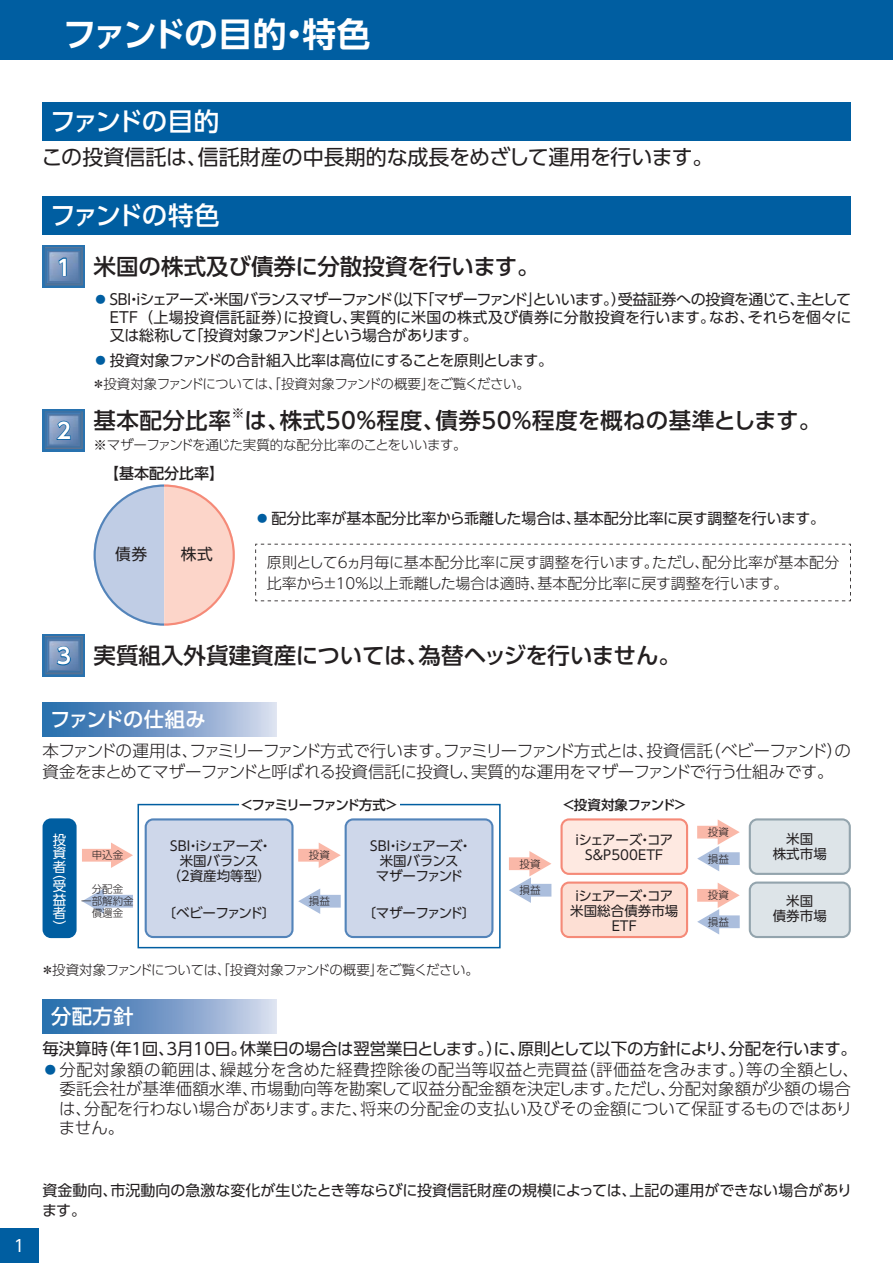
<style>
.page{position:relative;width:893px;height:1263px;background:#fff}
.page>*{position:absolute;margin:0;border:0;box-sizing:border-box;transform-origin:0 0}
.t1{font:33.75px "UD Shin Go Pro De Bold 90 pv RKSJ H";letter-spacing:-.04em;color:#fff}
.t2{font:25.5px "UD Shin Go Pro Medium 90 pv RKSJ H";letter-spacing:-.07em;color:#fff}
.t3{font:22.5px "UD Shin Go Pro Medium 90 pv RKSJ H";color:#231f20}
.t4{font:22.5px "UD Shin Go Pro Medium 90 pv RKSJ H";letter-spacing:.02em;color:#231f20}
.t5{font:21.6px "UD Shin Go Pro De Bold 90 pv RKSJ H";color:#fff}
.t6{font:21px "UD Shin Go Pro Regular 90 pv RKSJ H";color:#231f20}
.t7{font:20.25px "UD Shin Go Pro Medium 90 pv RKSJ H";letter-spacing:-.035em;color:#fff}
.t8{font:20.25px "UD Shin Go Pro Medium 90 pv RKSJ H";letter-spacing:.025em;color:#fff}
.t9{font:16.5px/19.5px "UD Shin Go Pro Light 90 pv RKSJ H";letter-spacing:-.005em;color:#231f20}
.t10{font:16.5px/21px "UD Shin Go Pro Light 90 pv RKSJ H";letter-spacing:-.04em;color:#231f20}
.t11{font:16.5px "UD Shin Go Pro Regular 90 pv RKSJ H";letter-spacing:-.025em;color:#231f20}
.t12{font:16.5px "UD Shin Go Pro Regular 90 pv RKSJ H";color:#fff}
.t13{font:15.75px "UD Shin Go Pro Regular 90 pv RKSJ H";color:#231f20}
.t14{font:15px/18px "UD Shin Go Pro Regular 90 pv RKSJ H";color:#231f20;text-align:justify}
.t15{font:15px/21px "UD Shin Go Pro Light 90 pv RKSJ H";letter-spacing:-.005em;color:#231f20}
.t16{font:15px "UD Shin Go Pro Regular 90 pv RKSJ H";letter-spacing:-.03em;color:#231f20}
.t17{font:15px "UD Shin Go Pro Medium 90 pv RKSJ H";color:#231f20}
.t18{font:13.5px "UD Shin Go Pro Light 90 pv RKSJ H";letter-spacing:-.04em;color:#231f20}
.t19{font:13.5px/15px "UD Shin Go Pro Regular 90 pv RKSJ H";letter-spacing:-.015em;color:#231f20;text-align:center}
.t20{font:13.5px/15px "UD Shin Go Pro Regular 90 pv RKSJ H";letter-spacing:-.045em;color:#231f20;text-align:center}
.t21{font:13.5px "UD Shin Go Pro Medium 90 pv RKSJ H";letter-spacing:-.13em;color:#231f20}
.t22{font:13.5px "UD Shin Go Pro Medium 90 pv RKSJ H";letter-spacing:-.04em;color:#231f20}
.t23{font:13.5px "UD Shin Go Pro Regular 90 pv RKSJ H";letter-spacing:-.095em;color:#231f20}
.t24{font:13.5px "UD Shin Go Pro Regular 90 pv RKSJ H";letter-spacing:-.09em;color:#231f20}
.t25{font:13.5px/13.5px "UD Shin Go Pro Regular 90 pv RKSJ V";color:#fff;text-align:justify}
.t26{font:13.05px "UD Shin Go Pro Medium 90 pv RKSJ H";color:#231f20}
.t27{font:10.5px/12px "UD Shin Go Pro Light 90 pv RKSJ H";color:#231f20;text-align:center}
.s1{font-family:"Gothic MB101 Pro Light 90 pv RKSJ H";color:#005ea1}
</style>
<div class="page">
<div style="left:43px;top:102px;width:807px;height:38px;background:#005ea1"></div>
<div style="left:43px;top:196px;width:807px;height:39px;background:#005ea1"></div>
<div style="left:137px;top:804px;width:363px;height:144px;border:2px solid #005ea1"></div>
<div style="left:43px;top:818px;width:34px;height:120px;background:#005ea1;border-radius:9px"></div>
<div style="left:82px;top:849px;width:33px;height:13px;background:#fab8a8"></div>
<svg style="left:111px;top:843px;width:22px;height:25px"></svg>
<div style="left:100px;top:895px;width:33px;height:13px;background:#abbedd"></div>
<svg style="left:82px;top:889px;width:22px;height:25px"></svg>
<svg style="left:697px;top:819px;width:42px;height:52px"></svg>
<svg style="left:509px;top:851px;width:42px;height:52px"></svg>
<svg style="left:697px;top:883px;width:42px;height:52px"></svg>
<svg style="left:145px;top:818px;width:348px;height:120px;background:#ced7e9"></svg>
<svg style="left:560px;top:818px;width:128px;height:57px;background:#fddfd7"></svg>
<svg style="left:560px;top:882px;width:128px;height:56px;background:#fcd7cb"></svg>
<svg style="left:748px;top:818px;width:102px;height:57px;background:#d6dee2"></svg>
<svg style="left:748px;top:882px;width:102px;height:56px;background:#d6dee2"></svg>
<div style="left:239px;top:798px;width:160px;height:17px;background:#fff"></div>
<svg style="left:43px;top:245px;width:42px;height:43px"></svg>
<svg style="left:45px;top:248px;width:38px;height:37px"></svg>
<div style="left:43px;top:409px;width:42px;height:42px;background:#2872af"></div>
<svg style="left:45px;top:411px;width:38px;height:38px"></svg>
<svg style="left:93px;top:484px;width:142px;height:142px"></svg>
<svg style="left:255px;top:544px;width:596px;height:57px"></svg>
<svg style="left:43px;top:634px;width:42px;height:43px"></svg>
<svg style="left:45px;top:636px;width:38px;height:38px"></svg>
<div style="left:43px;top:702px;width:233px;height:34px;background:linear-gradient(to right,#1d64a7,#d0d4ea)"></div>
<div style="left:43px;top:1000px;width:233px;height:34px;background:linear-gradient(to right,#1d64a7,#d0d4ea)"></div>
<div style="left:0;top:1228px;width:38px;height:35px;background:#005ea1"></div>
<div style="left:0;top:0;width:892px;height:60px;background:#005ea1"></div>
<h1 class="t1" style="left:63px;top:21px;width:309px">ファンドの目的・特色</h1>
<p class="t12" style="left:14px;top:1239px;width:12px">1</p>
<h2 class="t2" style="left:50px;top:112px;width:171px">ファンドの目的</h2>
<h3 class="t6" style="left:41px;top:150px;width:673px">この投資信託は、信託財産の中長期的な成長をめざして運用を行います。</h3>
<h2 class="t2" style="left:50px;top:206px;width:171px">ファンドの特色</h2>
<h3 class="t3" style="left:94px;top:258px;width:447px">米国の株式及び債券に分散投資を行います。</h3>
<p class="t14" style="left:110px;top:293px;width:743px;text-indent:-16px"><span class="s1">●</span>ＳＢＩ・iシェアーズ・米国バランスマザーファンド（以下「マザーファンド」といいます。）受益証券への投資を通じて、主としてETF（上場投資信託証券）に投資し、実質的に米国の株式及び債券に分散投資を行います。なお、それらを個々に又は総称して「投資対象ファンド」という場合があります。</p>
<p class="t16" style="left:93px;top:354px;width:461px"><span class="s1">●</span>投資対象ファンドの合計組入比率は高位にすることを原則とします。</p>
<p class="t18" style="left:92px;top:379px;width:440px">＊投資対象ファンドについては、「投資対象ファンドの概要」をご覧ください。</p>
<h3 class="t3" style="left:94px;top:412px;width:139px">基本配分比率</h3>
<p class="t26" style="left:231px;top:408px;width:15px">※</p>
<h3 class="t4" style="left:244px;top:412px;width:578px">は、株式50％程度、債券50％程度を概ねの基準とします。</h3>
<p class="t18" style="left:94px;top:439px;width:374px">※マザーファンドを通じた実質的な配分比率のことをいいます。</p>
<h3 class="t5" style="left:57px;top:259px;width:16px">1</h3>
<h3 class="t5" style="left:57px;top:423px;width:16px">2</h3>
<p class="t17" style="left:104px;top:467px;width:122px">【基本配分比率】</p>
<p class="t14" style="left:255px;top:511px;width:571px"><span class="s1">●</span>配分比率が基本配分比率から乖離した場合は、基本配分比率に戻す調整を行います。</p>
<h3 class="t5" style="left:57px;top:648px;width:16px">3</h3>
<p class="t13" style="left:115px;top:549px;width:33px">債券</p>
<p class="t13" style="left:181px;top:549px;width:33px">株式</p>
<p class="t15" style="left:267px;top:554px;width:574px">原則として6ヵ月毎に基本配分比率に戻す調整を行います。ただし、配分比率が基本配分比率から±10％以上乖離した場合は適時、基本配分比率に戻す調整を行います。</p>
<h3 class="t3" style="left:94px;top:647px;width:589px">実質組入外貨建資産については、為替ヘッジを行いません。</h3>
<h3 class="t7" style="left:50px;top:712px;width:157px">ファンドの仕組み</h3>
<p class="t10" style="left:43px;top:743px;width:809px">本ファンドの運用は、ファミリーファンド方式で行います。ファミリーファンド方式とは、投資信託（ベビーファンド）の資金をまとめてマザーファンドと呼ばれる投資信託に投資し、実質的な運用をマザーファンドで行う仕組みです。</p>
<p class="t25" style="left:53px;top:835px;width:15px">投資者</p>
<p class="t25" style="left:53px;top:868px;width:15px">（受益者）</p>
<p class="t27" style="left:92px;top:851px;width:33px">申込金</p>
<p class="t27" style="left:81px;top:884px;width:54px">分配金<br>一部解約金償還金</p>
<p class="t21" style="left:240px;top:800px;width:160px">＜ファミリーファンド方式＞</p>
<p class="t19" style="left:167px;top:840px;width:106px">ＳＢＩ・iシェアーズ・米国バランス（2資産均等型）</p>
<p class="t23" style="left:163px;top:908px;width:114px">〔ベビーファンド〕</p>
<p class="t27" style="left:309px;top:851px;width:22px">投資</p>
<p class="t27" style="left:309px;top:897px;width:22px">損益</p>
<p class="t20" style="left:367px;top:840px;width:106px">ＳＢＩ・iシェアーズ・米国バランス<br>マザーファンド</p>
<p class="t24" style="left:362px;top:908px;width:115px">〔マザーファンド〕</p>
<p class="t18" style="left:41px;top:965px;width:440px">＊投資対象ファンドについては、「投資対象ファンドの概要」をご覧ください。</p>
<h3 class="t8" style="left:51px;top:1009px;width:84px">分配方針</h3>
<p class="t27" style="left:519px;top:859px;width:22px">投資</p>
<p class="t27" style="left:519px;top:886px;width:22px">損益</p>
<p class="t22" style="left:561px;top:800px;width:127px">＜投資対象ファンド＞</p>
<p class="t19" style="left:575px;top:834px;width:99px">iシェアーズ・コア<br>S&amp;P500ETF</p>
<p class="t19" style="left:570px;top:890px;width:110px">iシェアーズ・コア米国総合債券市場<br>ETF</p>
<p class="t27" style="left:707px;top:828px;width:22px">投資</p>
<p class="t27" style="left:707px;top:854px;width:22px">損益</p>
<p class="t27" style="left:707px;top:891px;width:22px">投資</p>
<p class="t27" style="left:707px;top:917px;width:22px">損益</p>
<p class="t19" style="left:772px;top:833px;width:56px">米国<br>株式市場</p>
<p class="t19" style="left:772px;top:896px;width:56px">米国<br>債券市場</p>
<p class="t11" style="left:43px;top:1042px;width:815px">毎決算時（年１回、3月10日。休業日の場合は翌営業日とします。）に、原則として以下の方針により、分配を行います。</p>
<p class="t9" style="left:59px;top:1062px;width:801px;text-indent:-17px"><span class="s1">●</span>分配対象額の範囲は、繰越分を含めた経費控除後の配当等収益と売買益（評価益を含みます。）等の全額とし、委託会社が基準価額水準、市場動向等を勘案して収益分配金額を決定します。ただし、分配対象額が少額の場合は、分配を行わない場合があります。また、将来の分配金の支払い及びその金額について保証するものではありません。</p>
<p class="t14" style="left:42px;top:1183px;width:811px;line-height:19.5px">資金動向、市況動向の急激な変化が生じたとき等ならびに投資信託財産の規模によっては、上記の運用ができない場合があります。</p>
</div>
